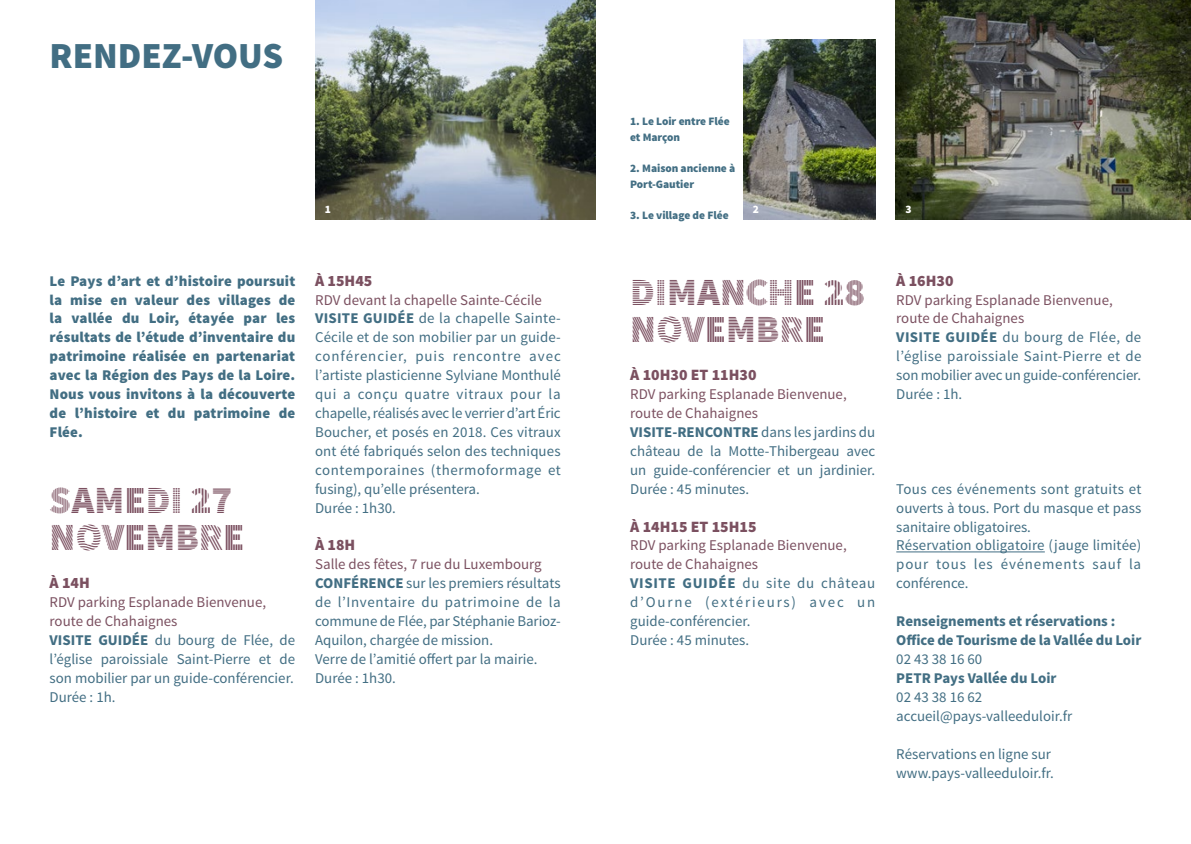
<style>
.page{position:relative;width:1191px;height:844px;background:#fff}
.page>*{position:absolute;margin:0;border:0;box-sizing:border-box;transform-origin:0 0}
.t1{font:38.5px/37.8px "Source Sans Pro DISPLAY";color:#7b5060}
.t2{font:900 36.75px "Source Sans Pro";color:#426e83}
.t3{font:900 15.75px "Source Sans Pro";color:#7b5060}
.t4{font:14.88px/18.9px "Source Sans Pro";color:#426e83}
.t5{font:900 14.88px/18.9px "Source Sans Pro";letter-spacing:.01em;color:#426e83;text-align:justify}
.t6{font:700 14.88px/18.9px "Source Sans Pro";color:#426e83}
.t7{font:900 11.38px/15.8px "Source Sans Pro";letter-spacing:-.005em;color:#426e83}
.t8{font:900 11.38px "Source Sans Pro";color:#fff}
.s1{color:#7b5060}
.s2{font-weight:700}
</style>
<div class="page">
<img style="left:315px;top:0;width:280px;height:219px">
<img style="left:743px;top:40px;width:133px;height:179px">
<img style="left:895px;top:0;width:296px;height:219px">
<hr style="left:896px;top:551px;width:148px;height:1px;background:#426e83">
<h2 class="t2" style="left:50px;top:32px;width:235px">RENDEZ-VOUS</h2>
<p class="t7" style="left:630px;top:114px;width:101px">1. Le Loir entre Flée et Marçon</p>
<p class="t7" style="left:630px;top:161px;width:107px">2. Maison ancienne à<br>Port-Gautier</p>
<p class="t7" style="left:630px;top:208px;width:100px">3. Le village de Flée</p>
<p class="t8" style="left:325px;top:201px;width:8px">1</p>
<p class="t8" style="left:753px;top:201px;width:8px">2</p>
<p class="t8" style="left:905px;top:201px;width:8px">3</p>
<p class="t5" style="left:50px;top:272px;width:247px">Le Pays d’art et d’histoire poursuit la mise en valeur des villages de la vallée du Loir, étayée par les résultats de l’étude d’inventaire du patrimoine réalisée en partenariat avec la Région des Pays de la Loire.<br>Nous vous invitons à la découverte de l’histoire et du patrimoine de Flée.</p>
<h1 class="t1" style="left:50px;top:482px;width:196px">SAMEDI 27<br>NOVEMBRE</h1>
<p class="t3" style="left:50px;top:572px;width:42px">À 14H</p>
<p class="t4" style="left:50px;top:593px;width:247px"><span class="s1">RDV parking Esplanade Bienvenue, route de Chahaignes<br></span><span class="s2">VISITE GUIDÉE</span> du bourg de Flée, de l’église paroissiale Saint-Pierre et de son mobilier par un guide-conférencier.<br>Durée : 1h.</p>
<p class="t3" style="left:315px;top:270px;width:59px">À 15H45</p>
<p class="t4" style="left:315px;top:290px;width:247px"><span class="s1">RDV devant la chapelle Sainte-Cécile </span><span class="s2">VISITE GUIDÉE</span> de la chapelle Sainte-Cécile et de son mobilier par un guide&shy;conférencier, puis rencontre avec l’artiste plasticienne Sylviane Monthulé qui a conçu quatre vitraux pour la chapelle, réalisés avec le verrier d’art Éric Boucher, et posés en 2018. Ces vitraux ont été fabriqués selon des techniques contemporaines (thermoformage et fusing), qu’elle présentera.<br>Durée : 1h30.</p>
<p class="t3" style="left:315px;top:534px;width:42px">À 18H</p>
<p class="t4" style="left:315px;top:555px;width:247px"><span class="s1">Salle des fêtes, 7 rue du Luxembourg<br></span><span class="s2">CONFÉRENCE</span> sur les premiers résultats de l’Inventaire du patrimoine de la commune de Flée, par Stéphanie Barioz-<br>Aquilon, chargée de mission.<br>Verre de l’amitié offert par la mairie.<br>Durée : 1h30.</p>
<h1 class="t1" style="left:630px;top:274px;width:237px">DIMANCHE 28<br>NOVEMBRE</h1>
<p class="t3" style="left:630px;top:364px;width:128px">À 10H30 ET 11H30</p>
<p class="t4" style="left:630px;top:385px;width:246px"><span class="s1">RDV parking Esplanade Bienvenue, route de Chahaignes<br></span><span class="s2">VISITE-RENCONTRE</span> dans les jardins du château de la Motte-Thibergeau avec un guide-conférencier et un jardinier.<br>Durée : 45 minutes.</p>
<p class="t3" style="left:630px;top:516px;width:128px">À 14H15 ET 15H15</p>
<p class="t4" style="left:630px;top:536px;width:247px"><span class="s1">RDV parking Esplanade Bienvenue, route de Chahaignes<br></span><span class="s2">VISITE GUIDÉE</span> du site du château d’Ourne (extérieurs) avec un guide-conférencier.<br>Durée : 45 minutes.</p>
<p class="t3" style="left:896px;top:270px;width:59px">À 16H30</p>
<p class="t4" style="left:896px;top:290px;width:247px"><span class="s1">RDV parking Esplanade Bienvenue, route de Chahaignes<br></span><span class="s2">VISITE GUIDÉE</span> du bourg de Flée, de l’église paroissiale Saint-Pierre et de son mobilier avec un guide-conférencier.<br>Durée : 1h.</p>
<p class="t4" style="left:896px;top:479px;width:247px">Tous ces événements sont gratuits et ouverts à tous. Port du masque et pass sanitaire obligatoires.<br>Réservation obligatoire (jauge limitée) pour tous les événements sauf la conférence.</p>
<p class="t6" style="left:896px;top:612px;width:246px">Renseignements et réservations :<br>Office de Tourisme de la Vallée du Loir</p>
<p class="t4" style="left:896px;top:649px;width:87px">02 43 38 16 60</p>
<p class="t6" style="left:896px;top:668px;width:162px">PETR Pays Vallée du Loir</p>
<p class="t4" style="left:896px;top:687px;width:177px">02 43 38 16 62 accueil@pays-valleeduloir.fr</p>
<p class="t4" style="left:896px;top:744px;width:159px">Réservations en ligne sur www.pays-valleeduloir.fr.</p>
</div>
